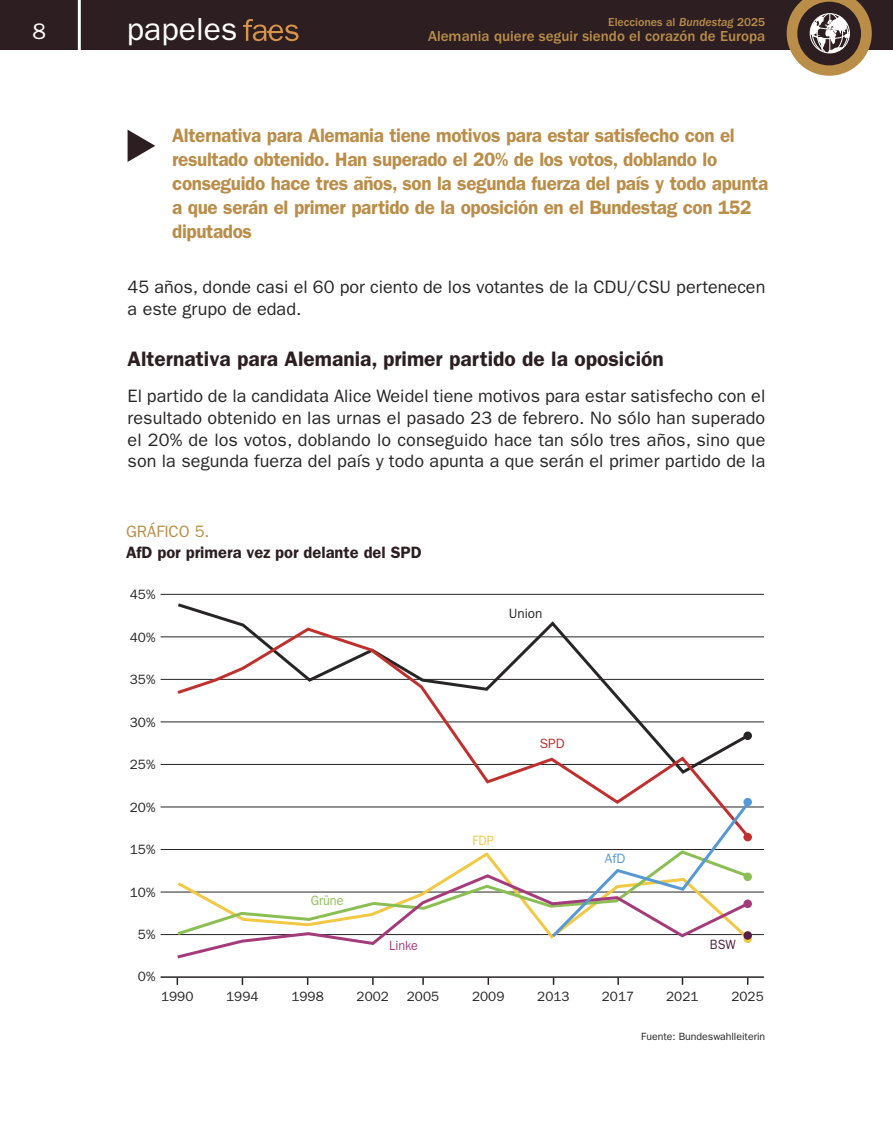
<style>
.page{position:relative;width:893px;height:1127px;background:#fff}
.page>*{position:absolute;margin:0;border:0;box-sizing:border-box;transform-origin:0 0}
.t1{font:31.95px "Franklin Gothic";color:#fff}
.t2{font:22.5px "Franklin Gothic";color:#fff}
.t3{font:600 21px "Franklin Gothic";color:#2d1e22}
.t4{font:600 19.5px/24px "Franklin Gothic";letter-spacing:-.02em;color:#ba8e49}
.t5{font:18px/21.8px "Franklin Gothic";color:#272526}
.t6{font:600 16.5px "Franklin Gothic";color:#2d1e22}
.t7{font:16.5px "Franklin Gothic";color:#ba8e49}
.t8{font:500 15px "Franklin Gothic";color:#ba8e49}
.t9{font:13.5px "Franklin Gothic";letter-spacing:-.005em;color:#272526}
.t10{font:13.5px "Franklin Gothic";color:#8bbf54;scale:.93 1}
.t11{font:13.5px "Franklin Gothic";color:#a43c7c;scale:.93 1}
.t12{font:13.5px "Franklin Gothic";color:#5799d4}
.t13{font:13.5px "Franklin Gothic";color:#bf312f}
.t14{font:13.5px "Franklin Gothic";color:#f2c944;scale:.93 1}
.t15{font:13.5px "Franklin Gothic";color:#561d45;scale:.93 1}
.t16{font:500 12px "Franklin Gothic";color:#ba8e49}
.t17{font:10.5px "Franklin Gothic";color:#272526}
.s1{font-style:italic}
</style>
<div class="page">
<div style="left:0;top:0;width:893px;height:50px;background:#2d1e22"></div>
<svg style="left:243px;top:19px;width:56px;height:23px"></svg>
<svg style="left:787px;top:0;width:85px;height:76px"></svg>
<div style="left:810px;top:13px;width:40px;height:40px;border:1px solid #fff;border-radius:50%"></div>
<hr style="left:78px;top:0;width:3px;height:52px;background:#fff">
<svg style="left:128px;top:130px;width:27px;height:32px"></svg>
<hr style="left:161px;top:934px;width:603px;height:1px;background:#272526">
<hr style="left:161px;top:892px;width:603px;height:1px;background:#272526">
<hr style="left:161px;top:849px;width:603px;height:1px;background:#272526">
<hr style="left:161px;top:807px;width:603px;height:1px;background:#272526">
<hr style="left:161px;top:764px;width:603px;height:1px;background:#272526">
<hr style="left:161px;top:722px;width:603px;height:1px;background:#272526">
<hr style="left:161px;top:679px;width:603px;height:1px;background:#272526">
<hr style="left:161px;top:636px;width:603px;height:1px;background:#272526">
<hr style="left:161px;top:594px;width:603px;height:1px;background:#272526">
<svg style="left:372px;top:978px;width:2px;height:7px"></svg>
<svg style="left:422px;top:978px;width:2px;height:7px"></svg>
<svg style="left:617px;top:978px;width:2px;height:7px"></svg>
<hr style="left:161px;top:976px;width:603px;height:2px;background:#272526">
<svg style="left:174px;top:626px;width:578px;height:214px"></svg>
<svg style="left:455px;top:852px;width:48px;height:20px"></svg>
<svg style="left:174px;top:872px;width:578px;height:87px"></svg>
<svg style="left:549px;top:800px;width:202px;height:140px"></svg>
<div style="left:743px;top:798px;width:9px;height:8px;background:#5799d4;border-radius:50%"></div>
<h1 class="t1" style="left:127px;top:11px;width:112px">papeles</h1>
<p class="t16" style="left:608px;top:15px;width:159px">Elecciones al <span class="s1">Bundestag</span> 2025</p>
<p class="t2" style="left:33px;top:19px;width:15px">8</p>
<p class="t8" style="left:428px;top:27px;width:339px">Alemania quiere seguir siendo el corazón de Europa</p>
<p class="t4" style="left:172px;top:124px;width:598px">Alternativa para Alemania tiene motivos para estar satisfecho con el resultado obtenido. Han superado el 20% de los votos, doblando lo conseguido hace tres años, son la segunda fuerza del país y todo apunta a que serán el primer partido de la oposición en el Bundestag con 152 diputados</p>
<p class="t5" style="left:128px;top:276px;width:639px">45 años, donde casi el 60 por ciento de los votantes de la CDU/CSU pertenecen a este grupo de edad.</p>
<p class="t3" style="left:128px;top:346px;width:538px">Alternativa para Alemania, primer partido de la oposición</p>
<p class="t5" style="left:128px;top:385px;width:639px;text-align:justify">El partido de la candidata Alice Weidel tiene motivos para estar satisfecho con el resultado obtenido en las urnas el pasado 23 de febrero. No sólo han superado el 20% de los votos, doblando lo conseguido hace tan sólo tres años, sino que son la segunda fuerza del país y todo apunta a que serán el primer partido de la</p>
<p class="t7" style="left:126px;top:522px;width:85px">GRÁFICO 5.</p>
<p class="t6" style="left:126px;top:543px;width:297px">AfD por primera vez por delante del SPD</p>
<p class="t9" style="left:130px;top:587px;width:27px">45%</p>
<p class="t9" style="left:130px;top:629px;width:27px">40%</p>
<p class="t9" style="left:130px;top:672px;width:27px">35%</p>
<p class="t9" style="left:130px;top:714px;width:27px">30%</p>
<p class="t9" style="left:130px;top:757px;width:27px">25%</p>
<p class="t9" style="left:130px;top:799px;width:27px">20%</p>
<p class="t9" style="left:130px;top:842px;width:27px">15%</p>
<p class="t9" style="left:130px;top:884px;width:27px">10%</p>
<p class="t9" style="left:138px;top:927px;width:19px">5%</p>
<p class="t9" style="left:138px;top:969px;width:19px">0%</p>
<p class="t9" style="left:509px;top:605px;width:35px">Union</p>
<p class="t10" style="left:311px;top:893px;width:37px">Grüne</p>
<p class="t14" style="left:472px;top:832px;width:24px">FDP</p>
<p class="t13" style="left:540px;top:736px;width:26px">SPD</p>
<p class="t12" style="left:605px;top:851px;width:22px">AfD</p>
<p class="t11" style="left:389px;top:938px;width:33px">Linke</p>
<p class="t15" style="left:710px;top:936px;width:29px">BSW</p>
<p class="t9" style="left:161px;top:989px;width:34px">1990</p>
<p class="t9" style="left:226px;top:989px;width:34px">1994</p>
<p class="t9" style="left:291px;top:989px;width:34px">1998</p>
<p class="t9" style="left:357px;top:989px;width:34px">2002</p>
<p class="t9" style="left:407px;top:989px;width:34px">2005</p>
<p class="t9" style="left:472px;top:989px;width:34px">2009</p>
<p class="t9" style="left:537px;top:989px;width:34px">2013</p>
<p class="t9" style="left:602px;top:989px;width:34px">2017</p>
<p class="t9" style="left:666px;top:989px;width:34px">2021</p>
<p class="t9" style="left:731px;top:989px;width:34px">2025</p>
<p class="t17" style="left:641px;top:1030px;width:125px">Fuente: Bundeswahlleiterin</p>
</div>
